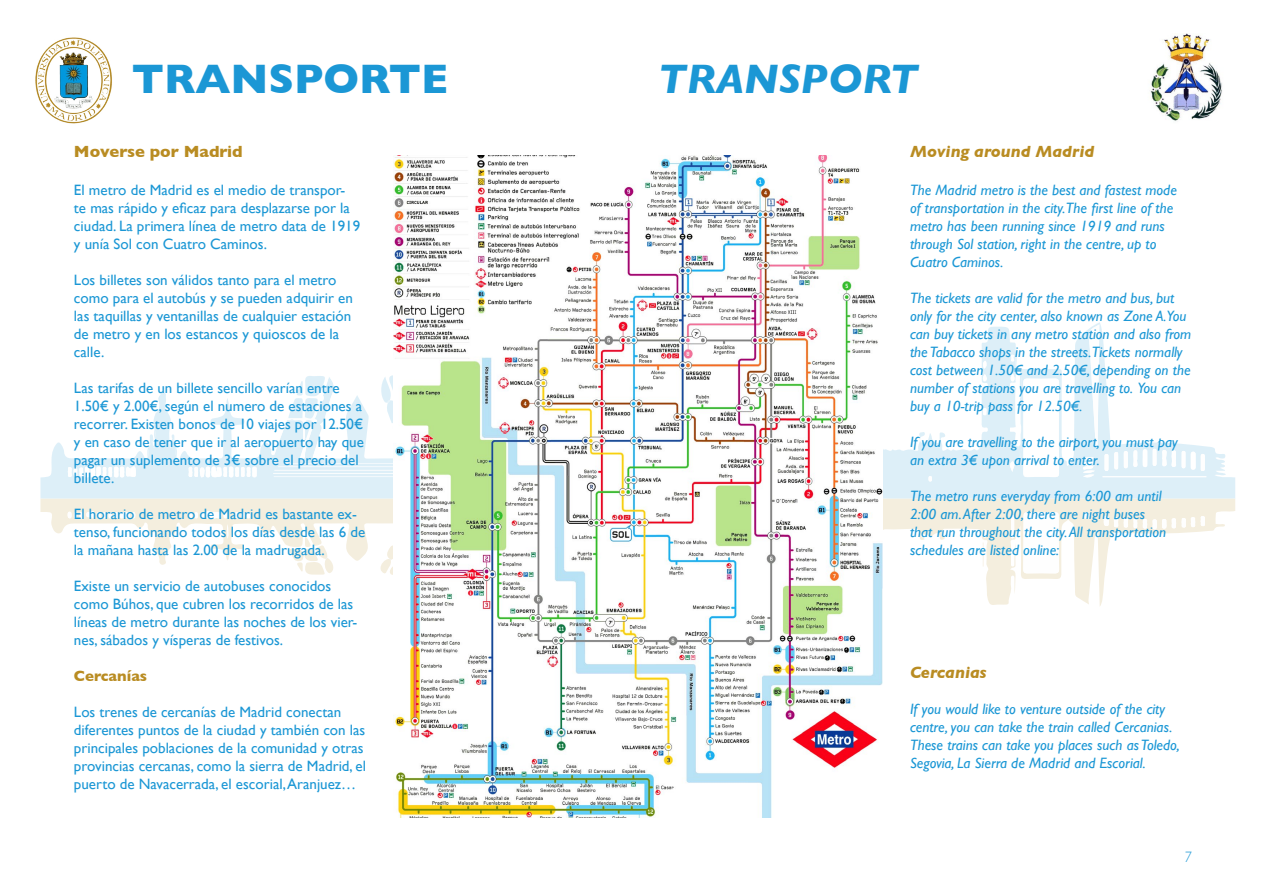
<style>
.page{position:relative;width:1263px;height:893px;background:#fff}
.page>*{position:absolute;margin:0;border:0;box-sizing:border-box;transform-origin:0 0}
.t1{font:700 42px "Gill Sans";color:#1b97d5}
.t2{font:italic 700 42px "Gill Sans";color:#1b97d5}
.t3{font:italic 700 16.5px "Gill Sans";color:#b98c22}
.t4{font:700 16.5px "Gill Sans";color:#b98c22}
.t5{font:15px/18px "Gill Sans";color:#1b97d5}
.t6{font:italic 15px/18px "Gill Sans";color:#1b97d5}
.t7{font:700 15px "Gill Sans";color:#b98c22}
.t8{font:italic 300 15px "Gill Sans";color:#1b97d5}
</style>
<div class="page">
<svg style="left:40px;top:322px;width:1195px;height:177px"></svg>
<svg style="left:40px;top:499px;width:1195px;height:130px"></svg>
<svg style="left:171px;top:434px;width:7px;height:23px"></svg>
<svg style="left:144px;top:429px;width:12px;height:32px"></svg>
<svg style="left:66px;top:465px;width:70px;height:13px"></svg>
<svg style="left:1082px;top:324px;width:124px;height:154px"></svg>
<svg style="left:982px;top:361px;width:6px;height:20px"></svg>
<svg style="left:928px;top:476px;width:4px;height:5px"></svg>
<svg style="left:982px;top:408px;width:5px;height:7px"></svg>
<svg style="left:1007px;top:341px;width:52px;height:136px"></svg>
<svg style="left:187px;top:466px;width:71px;height:12px"></svg>
<svg style="left:1023px;top:512px;width:36px;height:61px"></svg>
<svg style="left:1011px;top:515px;width:3px;height:23px"></svg>
<svg style="left:1103px;top:516px;width:103px;height:13px"></svg>
<svg style="left:982px;top:530px;width:5px;height:37px"></svg>
<svg style="left:235px;top:512px;width:16px;height:6px"></svg>
<svg style="left:188px;top:510px;width:41px;height:29px"></svg>
<svg style="left:68px;top:510px;width:68px;height:10px"></svg>
<svg style="left:380px;top:538px;width:14px;height:39px"></svg>
<svg style="left:288px;top:536px;width:47px;height:39px"></svg>
<svg style="left:270px;top:373px;width:124px;height:105px"></svg>
<img style="left:394px;top:155px;width:488px;height:663px">
<img style="left:35px;top:37px;width:77px;height:87px">
<img style="left:1150px;top:33px;width:72px;height:88px">
<h1 class="t1" style="left:132px;top:46px;width:318px">TRANSPORTE</h1>
<h1 class="t2" style="left:658px;top:55px;width:262px">TRANSPORT</h1>
<p class="t4" style="left:74px;top:138px;width:170px">Moverse por Madrid</p>
<p class="t5" style="left:74px;top:181px;width:288px">El metro de Madrid es el medio de transpor&shy;te mas rápido y eficaz para desplazarse por la ciudad. La primera línea de metro data de 1919 y unía Sol con Cuatro Caminos.</p>
<p class="t5" style="left:74px;top:271px;width:280px">Los billetes son válidos tanto para el metro como para el autobús y se pueden adquirir en las taquillas y ventanillas de cualquier estación de metro y en los estancos y quioscos de la calle.</p>
<p class="t5" style="left:74px;top:379px;width:291px">Las tarifas de un billete sencillo varían entre 1.50€ y 2.00€, según el numero de estaciones a recorrer. Existen bonos de 10 viajes por 12.50€ y en caso de tener que ir al aeropuerto hay que pagar un suplemento de 3€ sobre el precio del billete.</p>
<p class="t5" style="left:74px;top:505px;width:293px">El horario de metro de Madrid es bastante ex&shy;tenso, funcionando todos los días desde las 6 de la mañana hasta las 2.00 de la madrugada.</p>
<p class="t5" style="left:74px;top:577px;width:285px">Existe un servicio de autobuses conocidos como Búhos, que cubren los recorridos de las líneas de metro durante las noches de los vier&shy;nes, sábados y vísperas de festivos.</p>
<p class="t7" style="left:74px;top:664px;width:75px">Cercanías</p>
<p class="t5" style="left:74px;top:703px;width:293px">Los trenes de cercanías de Madrid conectan diferentes puntos de la ciudad y también con las principales poblaciones de la comunidad y otras provincias cercanas, como la sierra de Madrid, el puerto de Navacerrada, el escorial, Aranjuez…</p>
<p class="t3" style="left:910px;top:142px;width:186px">Moving around Madrid</p>
<p class="t6" style="left:910px;top:181px;width:268px">The Madrid metro is the best and fastest mode of transportation in the city.The first line of the metro has been running since 1919 and runs through Sol station, right in the centre, up to Cuatro Caminos.</p>
<p class="t6" style="left:910px;top:289px;width:283px">The tickets are valid for the metro and bus, but only for the city center, also known as Zone A.You can buy tickets in any metro station and also from the Tabacco shops in the streets.Tickets normally cost between 1.50€ and 2.50€, depending on the number of stations you are travelling to. You can buy a 10-trip pass for 12.50€.</p>
<p class="t6" style="left:910px;top:433px;width:269px">If you are travelling to the airport, you must pay an extra 3€ upon arrival to enter.</p>
<p class="t6" style="left:910px;top:487px;width:258px">The metro runs everyday from 6:00 am until 2:00 am. After 2:00, there are night buses that run throughout the city. All transportation schedules are listed online:</p>
<p class="t3" style="left:910px;top:663px;width:78px">Cercanias</p>
<p class="t6" style="left:910px;top:700px;width:271px">If you would like to venture outside of the city centre, you can take the train called Cercanias.<br>These trains can take you places such as Toledo, Segovia, La Sierra de Madrid and Escorial.</p>
<p class="t8" style="left:1184px;top:848px;width:9px">7</p>
</div>
